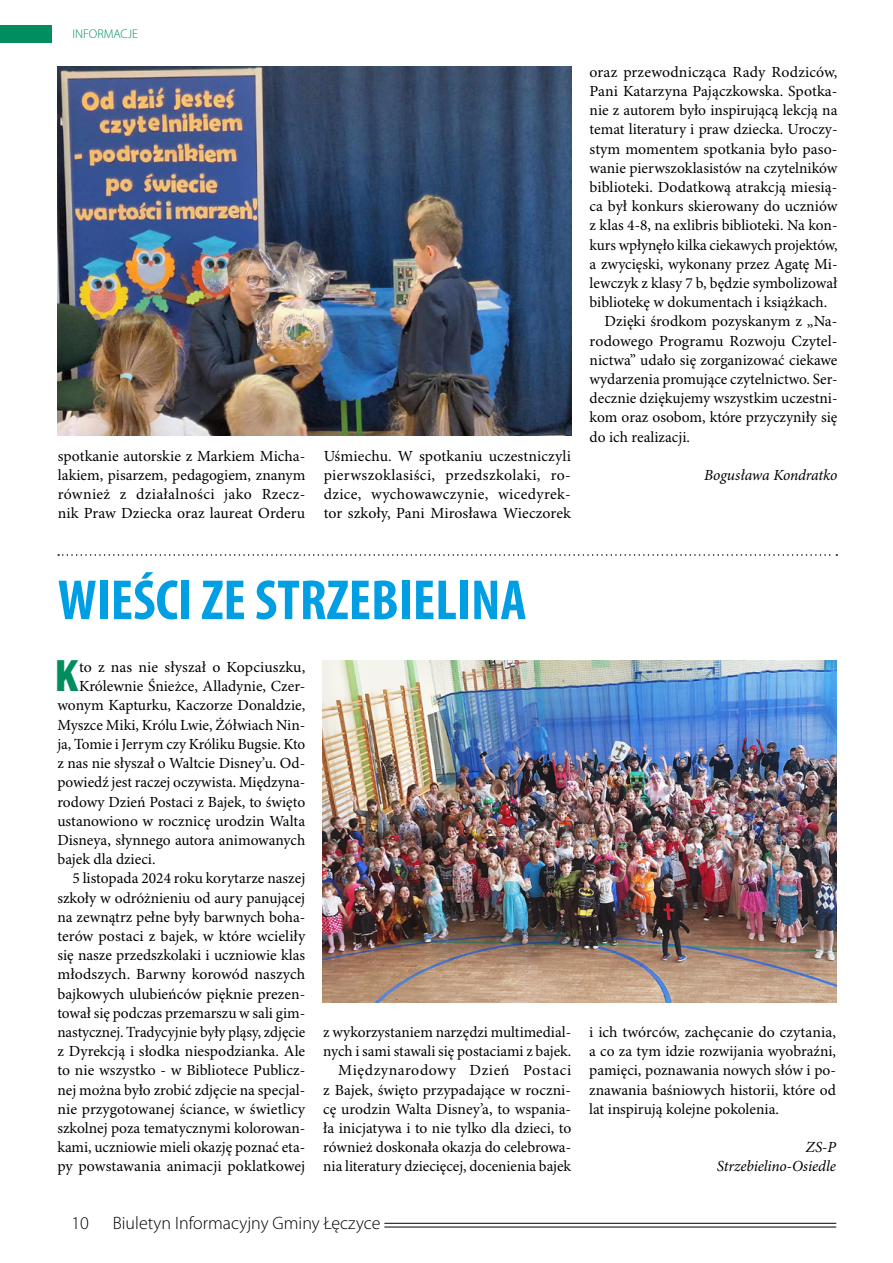
<style>
.page{position:relative;width:893px;height:1263px;background:#fff}
.page>*{position:absolute;margin:0;border:0;box-sizing:border-box;transform-origin:0 0}
.t1{font:700 condensed 57px "Myriad Pro";color:#009fe3}
.t2{font:700 condensed 40.95px "Bernino Sans";color:#018d5f}
.t3{font:300 18px "Myriad Pro";color:#000}
.t4{font:15.45px/19.2px "Minion Pro";color:#000;text-align:justify}
.t5{font:italic 15.45px/19.2px "Minion Pro";letter-spacing:-.005em;color:#000;text-align:right}
.t6{font:300 12.6px "Myriad Pro";color:#018d5f}
</style>
<div class="page">
<hr style="left:384px;top:1223px;width:452px;height:1px;background:#000">
<hr style="left:384px;top:1227px;width:452px;height:1px;background:#000">
<svg style="left:58px;top:554px;width:779px;height:2px"></svg>
<div style="left:0;top:26px;width:51px;height:17px;background:#018d5f"></div>
<img style="left:57px;top:67px;width:514px;height:369px">
<img style="left:322px;top:661px;width:514px;height:342px">
<p class="t6" style="left:72px;top:27px;width:67px">INFORMACJE</p>
<p class="t4" style="left:58px;top:447px;width:249px">spotkanie autorskie z Markiem Micha&shy;lakiem, pisarzem, pedagogiem, znanym również z działalności jako Rzecz&shy;nik Praw Dziecka oraz laureat Orderu</p>
<p class="t4" style="left:324px;top:447px;width:249px">Uśmiechu. W spotkaniu uczestniczyli pierwszoklasiści, przedszkolaki, ro&shy;dzice, wychowawczynie, wicedyrek&shy;tor szkoły, Pani Mirosława Wieczorek</p>
<p class="t4" style="left:590px;top:63px;width:249px">oraz przewodnicząca Rady Rodziców,</p>
<p class="t4" style="left:590px;top:82px;width:249px">Pani Katarzyna Pajączkowska. Spotka-</p>
<p class="t4" style="left:590px;top:101px;width:249px">nie z autorem było inspirującą lekcją na</p>
<p class="t4" style="left:590px;top:121px;width:249px">temat literatury i praw dziecka. Uroczy-</p>
<p class="t4" style="left:590px;top:140px;width:249px">stym momentem spotkania było paso-</p>
<p class="t4" style="left:590px;top:159px;width:249px">wanie pierwszoklasistów na czytelników</p>
<p class="t4" style="left:590px;top:178px;width:249px">biblioteki. Dodatkową atrakcją miesią-</p>
<p class="t4" style="left:590px;top:197px;width:249px">ca był konkurs skierowany do uczniów</p>
<p class="t4" style="left:590px;top:216px;width:249px">z klas 4-8, na exlibris biblioteki. Na kon-</p>
<p class="t4" style="left:590px;top:236px;width:249px">kurs wpłynęło kilka ciekawych projektów,</p>
<p class="t4" style="left:590px;top:255px;width:249px">a zwycięski, wykonany przez Agatę Mi-</p>
<p class="t4" style="left:590px;top:274px;width:249px">lewczyk z klasy 7 b, będzie symbolizował</p>
<p class="t4" style="left:590px;top:293px;width:239px">bibliotekę w dokumentach i książkach.</p>
<p class="t4" style="left:605px;top:312px;width:234px">Dzięki środkom pozyskanym z „Na-</p>
<p class="t4" style="left:590px;top:332px;width:249px">rodowego Programu Rozwoju Czytel-</p>
<p class="t4" style="left:590px;top:351px;width:249px">nictwa” udało się zorganizować ciekawe</p>
<p class="t4" style="left:590px;top:370px;width:249px">wydarzenia promujące czytelnictwo. Ser-</p>
<p class="t4" style="left:590px;top:389px;width:249px">decznie dziękujemy wszystkim uczestni-</p>
<p class="t4" style="left:590px;top:408px;width:249px">kom oraz osobom, które przyczyniły się</p>
<p class="t4" style="left:590px;top:428px;width:102px">do ich realizacji.</p>
<p class="t5" style="left:704px;top:466px;width:135px">Bogusława Kondratko</p>
<h1 class="t1" style="left:58px;top:569px;width:470px">WIEŚCI ZE STRZEBIELINA</h1>
<h2 class="t2" style="left:55px;top:651px;width:26px">K</h2>
<p class="t4" style="left:79px;top:658px;width:228px">to z nas nie słyszał o Kopciuszku,</p>
<p class="t4" style="left:79px;top:677px;width:228px">Królewnie Śnieżce, Alladynie, Czer-</p>
<p class="t4" style="left:57px;top:696px;width:249px">wonym Kapturku, Kaczorze Donaldzie,</p>
<p class="t4" style="left:57px;top:716px;width:249px">Myszce Miki, Królu Lwie, Żółwiach Nin-</p>
<p class="t4" style="left:57px;top:735px;width:249px">ja, Tomie i Jerrym czy Króliku Bugsie. Kto</p>
<p class="t4" style="left:57px;top:754px;width:249px">z nas nie słyszał o Waltcie Disney’u. Od-</p>
<p class="t4" style="left:57px;top:773px;width:249px">powiedź jest raczej oczywista. Międzyna-</p>
<p class="t4" style="left:57px;top:792px;width:249px">rodowy Dzień Postaci z Bajek, to święto</p>
<p class="t4" style="left:57px;top:812px;width:249px">ustanowiono w rocznicę urodzin Walta</p>
<p class="t4" style="left:57px;top:831px;width:249px">Disneya, słynnego autora animowanych</p>
<p class="t4" style="left:57px;top:850px;width:100px">bajek dla dzieci.</p>
<p class="t4" style="left:72px;top:869px;width:234px">5 listopada 2024 roku korytarze naszej</p>
<p class="t4" style="left:57px;top:889px;width:249px">szkoły w odróżnieniu od aury panującej</p>
<p class="t4" style="left:57px;top:908px;width:249px">na zewnątrz pełne były barwnych boha-</p>
<p class="t4" style="left:57px;top:927px;width:249px">terów postaci z bajek, w które wcieliły</p>
<p class="t4" style="left:57px;top:946px;width:249px">się nasze przedszkolaki i uczniowie klas</p>
<p class="t4" style="left:57px;top:965px;width:249px">młodszych. Barwny korowód naszych</p>
<p class="t4" style="left:57px;top:984px;width:249px">bajkowych ulubieńców pięknie prezen-</p>
<p class="t4" style="left:57px;top:1004px;width:249px">tował się podczas przemarszu w sali gim-</p>
<p class="t4" style="left:57px;top:1023px;width:249px">nastycznej. Tradycyjnie były pląsy, zdjęcie</p>
<p class="t4" style="left:57px;top:1042px;width:249px">z Dyrekcją i słodka niespodzianka. Ale</p>
<p class="t4" style="left:57px;top:1061px;width:249px">to nie wszystko - w Bibliotece Publicz-</p>
<p class="t4" style="left:57px;top:1080px;width:249px">nej można było zrobić zdjęcie na specjal-</p>
<p class="t4" style="left:57px;top:1100px;width:249px">nie przygotowanej ściance, w świetlicy</p>
<p class="t4" style="left:57px;top:1119px;width:249px">szkolnej poza tematycznymi kolorowan-</p>
<p class="t4" style="left:57px;top:1138px;width:249px">kami, uczniowie mieli okazję poznać eta-</p>
<p class="t4" style="left:57px;top:1157px;width:249px">py powstawania animacji poklatkowej</p>
<p class="t4" style="left:323px;top:1023px;width:249px;text-align:right">z wykorzystaniem narzędzi multimedial&shy;nych i sami stawali się postaciami z bajek.<br>Międzynarodowy Dzień Postaci<br>z Bajek, święto przypadające w roczni&shy;cę urodzin Walta Disney’a, to wspania&shy;ła inicjatywa i to nie tylko dla dzieci, to również doskonała okazja do celebrowa&shy;nia literatury dziecięcej, docenienia bajek</p>
<p class="t4" style="left:589px;top:1023px;width:248px">i ich twórców, zachęcanie do czytania, a co za tym idzie rozwijania wyobraźni, pamięci, poznawania nowych słów i po&shy;znawania baśniowych historii, które od lat inspirują kolejne pokolenia.</p>
<p class="t5" style="left:717px;top:1138px;width:121px">ZS-P<br>Strzebielino-Osiedle</p>
<p class="t3" style="left:71px;top:1213px;width:19px">10</p>
<p class="t3" style="left:113px;top:1213px;width:269px">Biuletyn Informacyjny Gminy Łęczyce</p>
</div>
